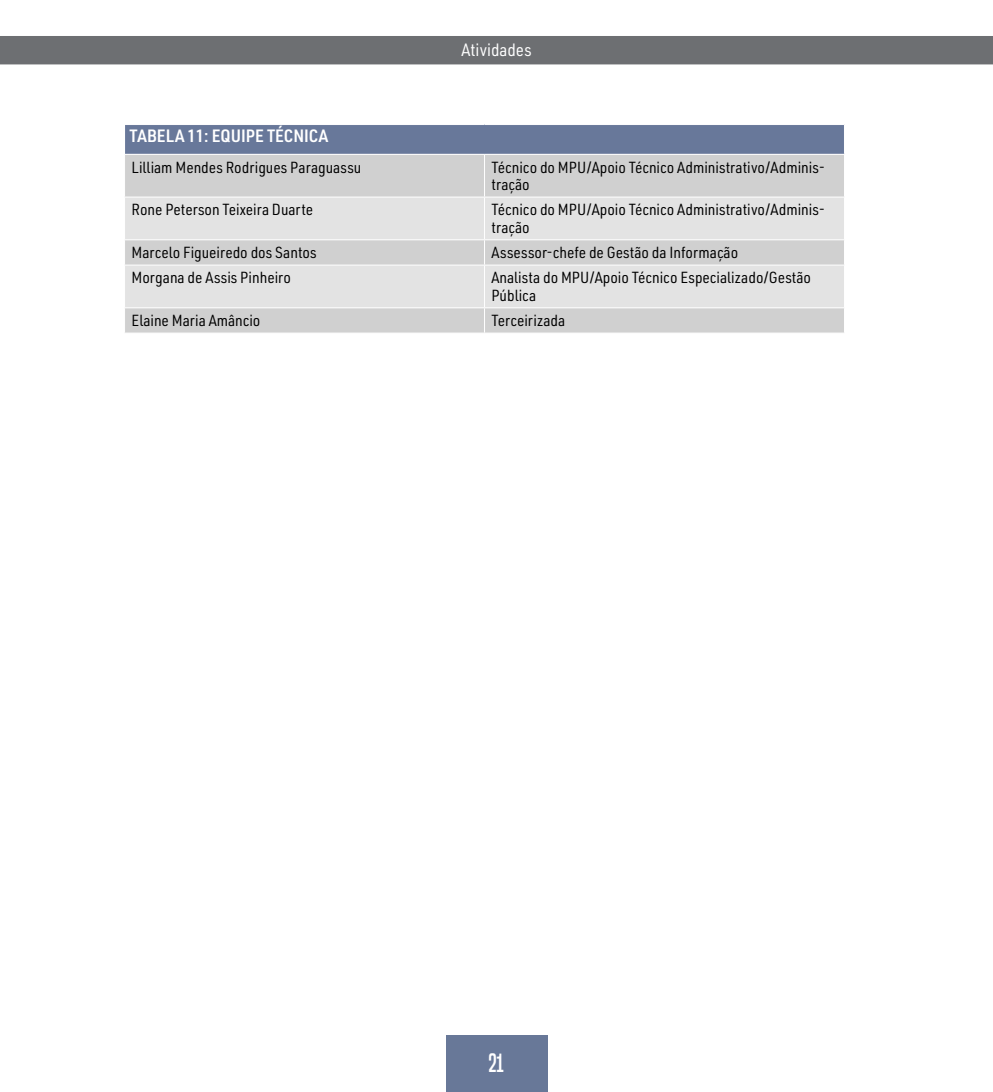
<style>
.page{position:relative;width:993px;height:1092px;background:#fff}
.page>*{position:absolute;margin:0;border:0;box-sizing:border-box;transform-origin:0 0}
.t1{font:24.5px "Built Titling Rg";color:#fff}
.t2{font:600 17.5px "URWDIN Semi Cond";color:#fff}
.t3{font:17.5px "URWDIN Semi Cond";letter-spacing:.005em;color:#fff}
.t4{font:15.75px/17.5px "URWDIN Semi Cond";color:#000}
</style>
<div class="page">
<div style="left:0;top:36px;width:992px;height:28px;background:#6d6f72"></div>
<div style="left:445px;top:1034px;width:102px;height:57px;background:#687898"></div>
<div style="left:124px;top:124px;width:720px;height:30px;background:#68789a"></div>
<div style="left:125px;top:155px;width:718px;height:177px;background:#d0d0d0"></div>
<svg style="left:125px;top:198px;width:718px;height:109px;background:#dfdfdf"></svg>
<hr style="left:484px;top:155px;width:1px;height:42px;background:#fff">
<hr style="left:484px;top:197px;width:1px;height:42px;background:#fff">
<svg style="left:484px;top:240px;width:1px;height:24px"></svg>
<hr style="left:484px;top:265px;width:1px;height:42px;background:#fff">
<svg style="left:484px;top:308px;width:1px;height:24px"></svg>
<hr style="left:124px;top:197px;width:360px;height:1px;background:#fff">
<hr style="left:484px;top:197px;width:360px;height:1px;background:#fff">
<hr style="left:124px;top:239px;width:360px;height:1px;background:#fff">
<hr style="left:484px;top:239px;width:360px;height:1px;background:#fff">
<svg style="left:843px;top:240px;width:1px;height:24px"></svg>
<hr style="left:124px;top:264px;width:360px;height:1px;background:#fff">
<hr style="left:484px;top:264px;width:360px;height:1px;background:#fff">
<hr style="left:124px;top:307px;width:360px;height:1px;background:#fff">
<hr style="left:484px;top:307px;width:360px;height:1px;background:#fff">
<svg style="left:843px;top:308px;width:1px;height:24px"></svg>
<hr style="left:124px;top:124px;width:360px;height:1px;background:#fff">
<svg style="left:124px;top:125px;width:1px;height:29px"></svg>
<hr style="left:484px;top:124px;width:360px;height:1px;background:#fff">
<p class="t3" style="left:461px;top:39px;width:72px">Atividades</p>
<p class="t2" style="left:129px;top:124px;width:200px">TABELA 11: EQUIPE TÉCNICA</p>
<p class="t4" style="left:131px;top:158px;width:231px">Lilliam Mendes Rodrigues Paraguassu</p>
<p class="t4" style="left:491px;top:158px;width:335px">Técnico do MPU/Apoio Técnico Administrativo/Adminis&shy;tração</p>
<p class="t4" style="left:131px;top:200px;width:183px">Rone Peterson Teixeira Duarte</p>
<p class="t4" style="left:491px;top:200px;width:335px">Técnico do MPU/Apoio Técnico Administrativo/Adminis&shy;tração</p>
<p class="t4" style="left:131px;top:243px;width:186px">Marcelo Figueiredo dos Santos</p>
<p class="t4" style="left:491px;top:243px;width:248px">Assessor-chefe de Gestão da Informação</p>
<p class="t4" style="left:131px;top:268px;width:161px">Morgana de Assis Pinheiro</p>
<p class="t4" style="left:491px;top:268px;width:321px">Analista do MPU/Apoio Técnico Especializado/Gestão<br>Pública</p>
<p class="t4" style="left:131px;top:311px;width:130px">Elaine Maria Amâncio</p>
<p class="t4" style="left:491px;top:311px;width:75px">Terceirizada</p>
<h1 class="t1" style="left:488px;top:1048px;width:18px">21</h1>
</div>
